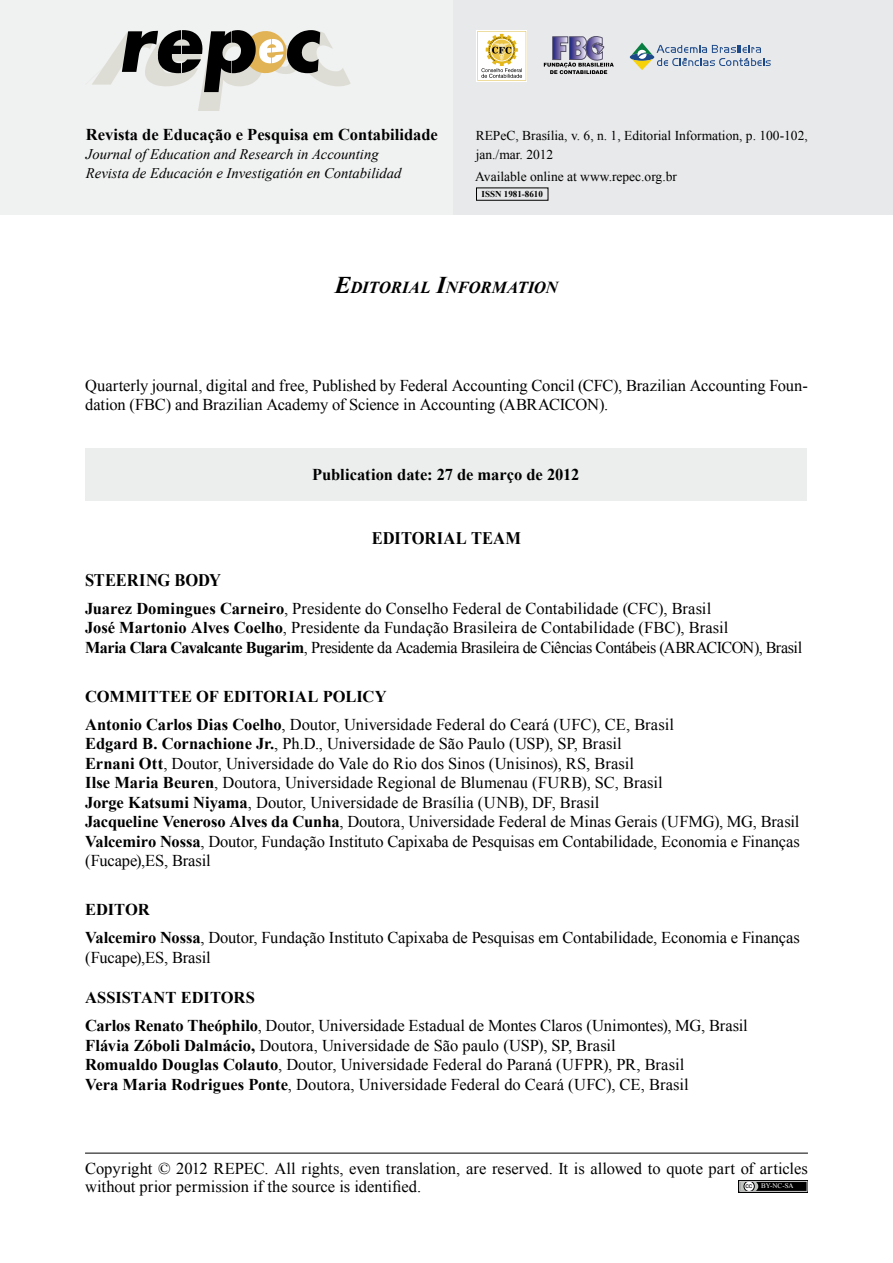
<style>
.page{position:relative;width:893px;height:1263px;background:#fff}
.page>*{position:absolute;margin:0;border:0;box-sizing:border-box;transform-origin:0 0}
.t1{font:700 17.7px "Times New Roman";letter-spacing:-.005em;color:#000;scale:.93 1}
.t2{font:italic 700 16.8px "Times New Roman";letter-spacing:-.01em;color:#000}
.t3{font:16.5px/19.5px "Times New Roman";letter-spacing:-.005em;color:#000}
.t4{font:700 16.5px/28px "Times New Roman";color:#000}
.t5{font:italic 14.7px/19px "Times New Roman";color:#000}
.t6{font:13.5px/18.5px "Times New Roman";color:#000}
.t7{font:700 9px "Times New Roman";color:#000}
.t8{font:7.05px "Times New Roman";color:#fff}
.t9{font:6.75px "Arial";color:#000}
.s1{font-size:24px}
.s2{font-weight:700}
.s3{font-weight:400}
</style>
<div class="page">
<hr style="left:85px;top:1153px;width:723px;height:1px;background:#000">
<svg style="left:738px;top:1180px;width:70px;height:12px"></svg>
<svg style="left:739px;top:1181px;width:68px;height:11px"></svg>
<div style="left:0;top:0;width:467px;height:214px;background:#f0f1f1"></div>
<div style="left:454px;top:0;width:439px;height:214px;background:#e8e9ea"></div>
<svg style="left:630px;top:43px;width:141px;height:27px"></svg>
<svg style="left:544px;top:36px;width:70px;height:38px"></svg>
<svg style="left:476px;top:30px;width:51px;height:52px"></svg>
<svg style="left:477px;top:31px;width:49px;height:50px;background:#e6dbb8"></svg>
<svg style="left:92px;top:30px;width:259px;height:81px"></svg>
<div style="left:85px;top:449px;width:721px;height:52px;background:#eceded"></div>
<p class="t4" style="left:86px;top:120px;width:354px">Revista de Educação e Pesquisa em Contabilidade</p>
<p class="t5" style="left:86px;top:144px;width:317px">Journal of Education and Research in Accounting<br>Revista de Educación e Investigatión en Contabilidad</p>
<p class="t6" style="left:476px;top:126px;width:334px">REPeC, Brasília, v. 6, n. 1, Editorial Information, p. 100-102, jan./mar. 2012</p>
<p class="t6" style="left:475px;top:167px;width:203px">Available online at www.repec.org.br</p>
<p class="t7" style="left:482px;top:188px;width:63px">ISSN 1981-8610</p>
<p class="t2" style="left:335px;top:275px;width:225px"><span class="s1">E</span>DITORIAL <span class="s1">I</span>NFORMATION</p>
<p class="t3" style="left:85px;top:375px;width:724px">Quarterly journal, digital and free, Published by Federal Accounting Concil (CFC), Brazilian Accounting Foun&shy;dation (FBC) and Brazilian Academy of Science in Accounting (ABRACICON).</p>
<p class="t4" style="left:312px;top:460px;width:269px">Publication date: 27 de março de 2012</p>
<p class="t1" style="left:372px;top:525px;width:162px">EDITORIAL TEAM</p>
<p class="t1" style="left:85px;top:567px;width:148px">STEERING BODY</p>
<p class="t3" style="left:85px;top:598px;width:719px"><span class="s2">Juarez Domingues Carneiro</span>, Presidente do Conselho Federal de Contabilidade (CFC), Brasil<br><span class="s2">José Martonio Alves Coelho</span>, Presidente da Fundação Brasileira de Contabilidade (FBC), Brasil<br><span class="s2">Maria Clara Cavalcante Bugarim</span>, Presidente da Academia Brasileira de Ciências Contábeis (ABRACICON), Brasil</p>
<p class="t4" style="left:85px;top:682px;width:590px">COMMITTEE OF EDITORIAL POLICY<br>Antonio Carlos Dias Coelho<span class="s3">, Doutor, Universidade Federal do Ceará (UFC), CE, Brasil</span></p>
<p class="t3" style="left:85px;top:734px;width:716px"><span class="s2">Edgard B. Cornachione Jr.</span>, Ph.D., Universidade de São Paulo (USP), SP, Brasil<br><span class="s2">Ernani Ott</span>, Doutor, Universidade do Vale do Rio dos Sinos (Unisinos), RS, Brasil<br><span class="s2">Ilse Maria Beuren</span>, Doutora, Universidade Regional de Blumenau (FURB), SC, Brasil<br><span class="s2">Jorge Katsumi Niyama</span>, Doutor, Universidade de Brasília (UNB), DF, Brasil<br><span class="s2">Jacqueline Veneroso Alves da Cunha</span>, Doutora, Universidade Federal de Minas Gerais (UFMG), MG, Brasil <span class="s2">Valcemiro Nossa</span>, Doutor, Fundação Instituto Capixaba de Pesquisas em Contabilidade, Economia e Finanças (Fucape),ES, Brasil</p>
<p class="t3" style="left:85px;top:895px;width:716px;line-height:28px"><span class="s2">EDITOR<br>Valcemiro Nossa</span>, Doutor, Fundação Instituto Capixaba de Pesquisas em Contabilidade, Economia e Finanças</p>
<p class="t3" style="left:85px;top:947px;width:127px">(Fucape),ES, Brasil</p>
<p class="t3" style="left:85px;top:983px;width:664px;line-height:28px"><span class="s2">ASSISTANT EDITORS<br>Carlos Renato Theóphilo</span>, Doutor, Universidade Estadual de Montes Claros (Unimontes), MG, Brasil</p>
<p class="t3" style="left:85px;top:1035px;width:605px"><span class="s2">Flávia Zóboli Dalmácio,</span> Doutora, Universidade de São paulo (USP), SP, Brasil<br><span class="s2">Romualdo Douglas Colauto</span>, Doutor, Universidade Federal do Paraná (UFPR), PR, Brasil<br><span class="s2">Vera Maria Rodrigues Ponte</span>, Doutora, Universidade Federal do Ceará (UFC), CE, Brasil</p>
<p class="t3" style="left:85px;top:1159px;width:724px;line-height:18px">Copyright © 2012 REPEC. All rights, even translation, are reserved. It is allowed to quote part of articles without prior permission if the source is identified.</p>
<p class="t9" style="left:745px;top:1181px;width:8px">cc</p>
<p class="t8" style="left:761px;top:1181px;width:34px">BY-NC-SA</p>
</div>
